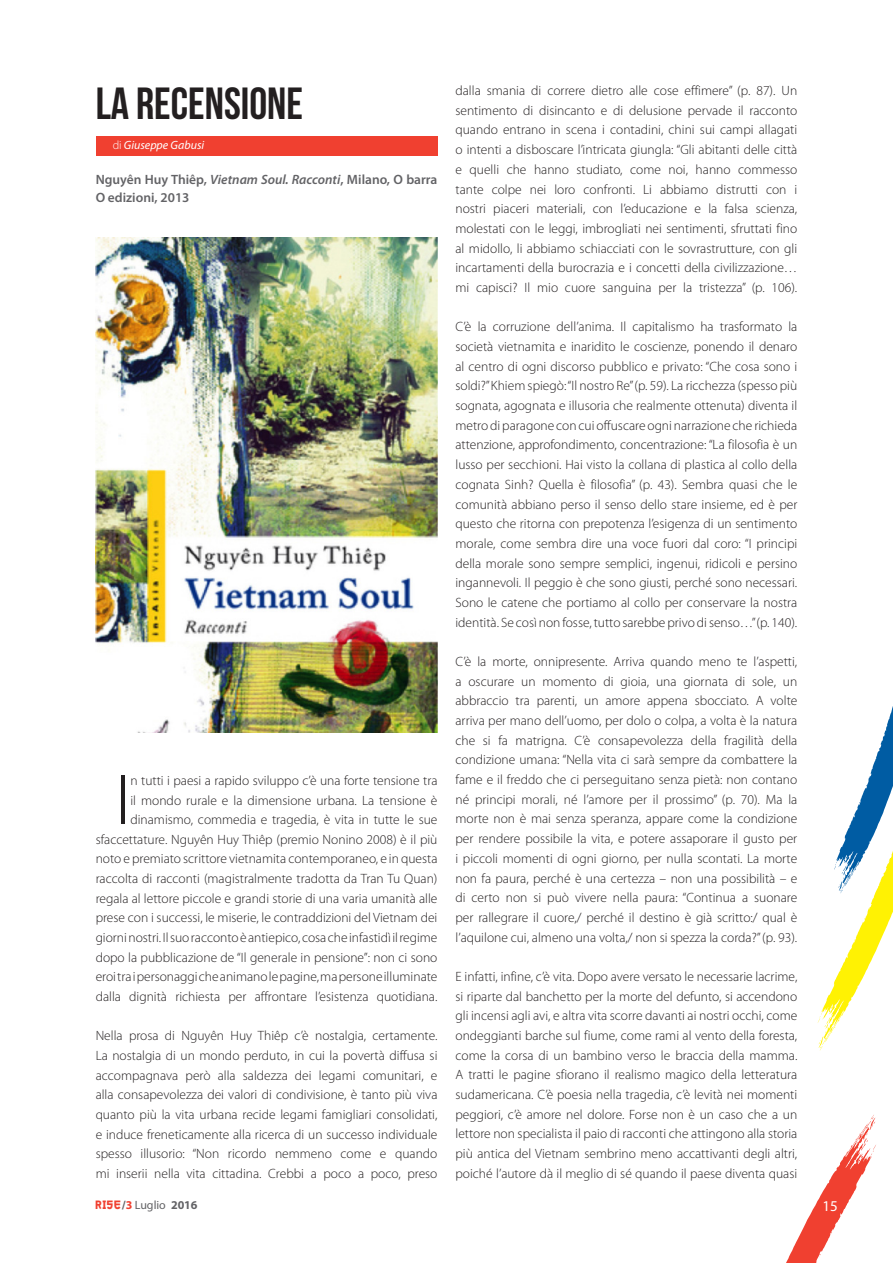
<style>
.page{position:relative;width:893px;height:1263px;background:#fff}
.page>*{position:absolute;margin:0;border:0;box-sizing:border-box;transform-origin:0 0}
.t1{font:300 71.4px "Myriad Pro";color:#231f20}
.t2{font:45px "Bebas Neue";color:#231f20}
.t3{font:15px "Myriad Pro";color:#fff}
.t4{font:300 13.5px/19.6px "Myriad Pro";color:#231f20;text-align:justify}
.t5{font:600 13.5px/18.1px "Myriad Pro";color:#636366}
.t6{font:12px "Myriad Pro";color:#636366}
.t7{font:italic 12px "Myriad Pro";color:#fff}
.s1{font-weight:300;font-style:normal}
.s2{font-style:italic}
.s3{font-family:"beton";font-weight:700;color:#f04030}
.s4{font-weight:700}
.s5{font-weight:700;color:#f04030}
</style>
<div class="page">
<svg style="left:817px;top:706px;width:76px;height:345px"></svg>
<svg style="left:786px;top:1115px;width:90px;height:148px"></svg>
<div style="left:96px;top:136px;width:341px;height:19px;background:#f04030"></div>
<img style="left:96px;top:237px;width:341px;height:495px">
<h2 class="t2" style="left:96px;top:79px;width:209px">LA RECENSIONE</h2>
<p class="t7" style="left:113px;top:138px;width:93px"><span class="s1">di</span> Giuseppe Gabusi</p>
<p class="t5" style="left:96px;top:170px;width:343px">Nguyên Huy Thiêp, <span class="s2">Vietnam Soul. Racconti</span>, Milano, O barra<br>O edizioni, 2013</p>
<p class="t4" style="left:96px;top:771px;width:343px;text-align:right">n tutti i paesi a rapido sviluppo c’è una forte tensione tra<br>il mondo rurale e la dimensione urbana. La tensione è dinamismo, commedia e tragedia, è vita in tutte le sue sfaccettature. Nguyên Huy Thiêp (premio Nonino 2008) è il più noto e premiato scrittore vietnamita contemporaneo, e in questa raccolta di racconti (magistralmente tradotta da Tran Tu Quan) regala al lettore piccole e grandi storie di una varia umanità alle prese con i successi, le miserie, le contraddizioni del Vietnam dei giorni nostri. Il suo racconto è antiepico, cosa che infastidì il regime dopo la pubblicazione de “Il generale in pensione”: non ci sono eroi tra i personaggi che animano le pagine, ma persone illuminate dalla dignità richiesta per affrontare l’esistenza quotidiana.</p>
<p class="t4" style="left:96px;top:1026px;width:343px">Nella prosa di Nguyên Huy Thiêp c’è nostalgia, certamente.<br>La nostalgia di un mondo perduto, in cui la povertà diffusa si accompagnava però alla saldezza dei legami comunitari, e alla consapevolezza dei valori di condivisione, è tanto più viva quanto più la vita urbana recide legami famigliari consolidati, e induce freneticamente alla ricerca di un successo individuale spesso illusorio: “Non ricordo nemmeno come e quando mi inserii nella vita cittadina. Crebbi a poco a poco, preso</p>
<h1 class="t1" style="left:115px;top:761px;width:17px">I</h1>
<p class="t4" style="left:455px;top:81px;width:343px">dalla smania di correre dietro alle cose effimere” (p. 87). Un sentimento di disincanto e di delusione pervade il racconto quando entrano in scena i contadini, chini sui campi allagati o intenti a disboscare l’intricata giungla: “Gli abitanti delle città e quelli che hanno studiato, come noi, hanno commesso tante colpe nei loro confronti. Li abbiamo distrutti con i nostri piaceri materiali, con l’educazione e la falsa scienza, molestati con le leggi, imbrogliati nei sentimenti, sfruttati fino al midollo, li abbiamo schiacciati con le sovrastrutture, con gli incartamenti della burocrazia e i concetti della civilizzazione… mi capisci? Il mio cuore sanguina per la tristezza” (p. 106).</p>
<p class="t4" style="left:455px;top:317px;width:343px">C’è la corruzione dell’anima. Il capitalismo ha trasformato la società vietnamita e inaridito le coscienze, ponendo il denaro al centro di ogni discorso pubblico e privato: “Che cosa sono i soldi?” Khiem spiegò: “Il nostro Re” (p. 59). La ricchezza (spesso più sognata, agognata e illusoria che realmente ottenuta) diventa il metro di paragone con cui offuscare ogni narrazione che richieda attenzione, approfondimento, concentrazione: “La filosofia è un lusso per secchioni. Hai visto la collana di plastica al collo della cognata Sinh? Quella è filosofia” (p. 43). Sembra quasi che le comunità abbiano perso il senso dello stare insieme, ed è per questo che ritorna con prepotenza l’esigenza di un sentimento morale, come sembra dire una voce fuori dal coro: “I principi della morale sono sempre semplici, ingenui, ridicoli e persino ingannevoli. Il peggio è che sono giusti, perché sono necessari.<br>Sono le catene che portiamo al collo per conservare la nostra identità. Se così non fosse, tutto sarebbe privo di senso…” (p. 140).</p>
<p class="t4" style="left:455px;top:652px;width:343px">C’è la morte, onnipresente. Arriva quando meno te l’aspetti, a oscurare un momento di gioia, una giornata di sole, un abbraccio tra parenti, un amore appena sbocciato. A volte arriva per mano dell’uomo, per dolo o colpa, a volta è la natura che si fa matrigna. C’è consapevolezza della fragilità della condizione umana: “Nella vita ci sarà sempre da combattere la fame e il freddo che ci perseguitano senza pietà: non contano né principi morali, né l’amore per il prossimo” (p. 70). Ma la morte non è mai senza speranza, appare come la condizione per rendere possibile la vita, e potere assaporare il gusto per i piccoli momenti di ogni giorno, per nulla scontati. La morte non fa paura, perché è una certezza – non una possibilità – e di certo non si può vivere nella paura: “Continua a suonare per rallegrare il cuore,/ perché il destino è già scritto:/ qual è l’aquilone cui, almeno una volta,/ non si spezza la corda?” (p. 93).</p>
<p class="t4" style="left:455px;top:967px;width:343px">E infatti, infine, c’è vita. Dopo avere versato le necessarie lacrime, si riparte dal banchetto per la morte del defunto, si accendono gli incensi agli avi, e altra vita scorre davanti ai nostri occhi, come ondeggianti barche sul fiume, come rami al vento della foresta, come la corsa di un bambino verso le braccia della mamma.<br>A tratti le pagine sfiorano il realismo magico della letteratura sudamericana. C’è poesia nella tragedia, c’è levità nei momenti peggiori, c’è amore nel dolore. Forse non è un caso che a un lettore non specialista il paio di racconti che attingono alla storia più antica del Vietnam sembrino meno accattivanti degli altri, poiché l’autore dà il meglio di sé quando il paese diventa quasi</p>
<p class="t6" style="left:96px;top:1198px;width:103px"><span class="s3">RISE</span><span class="s4">/</span><span class="s5">3</span> Luglio <span class="s4">2016</span></p>
<p class="t3" style="left:822px;top:1196px;width:17px">15</p>
</div>
